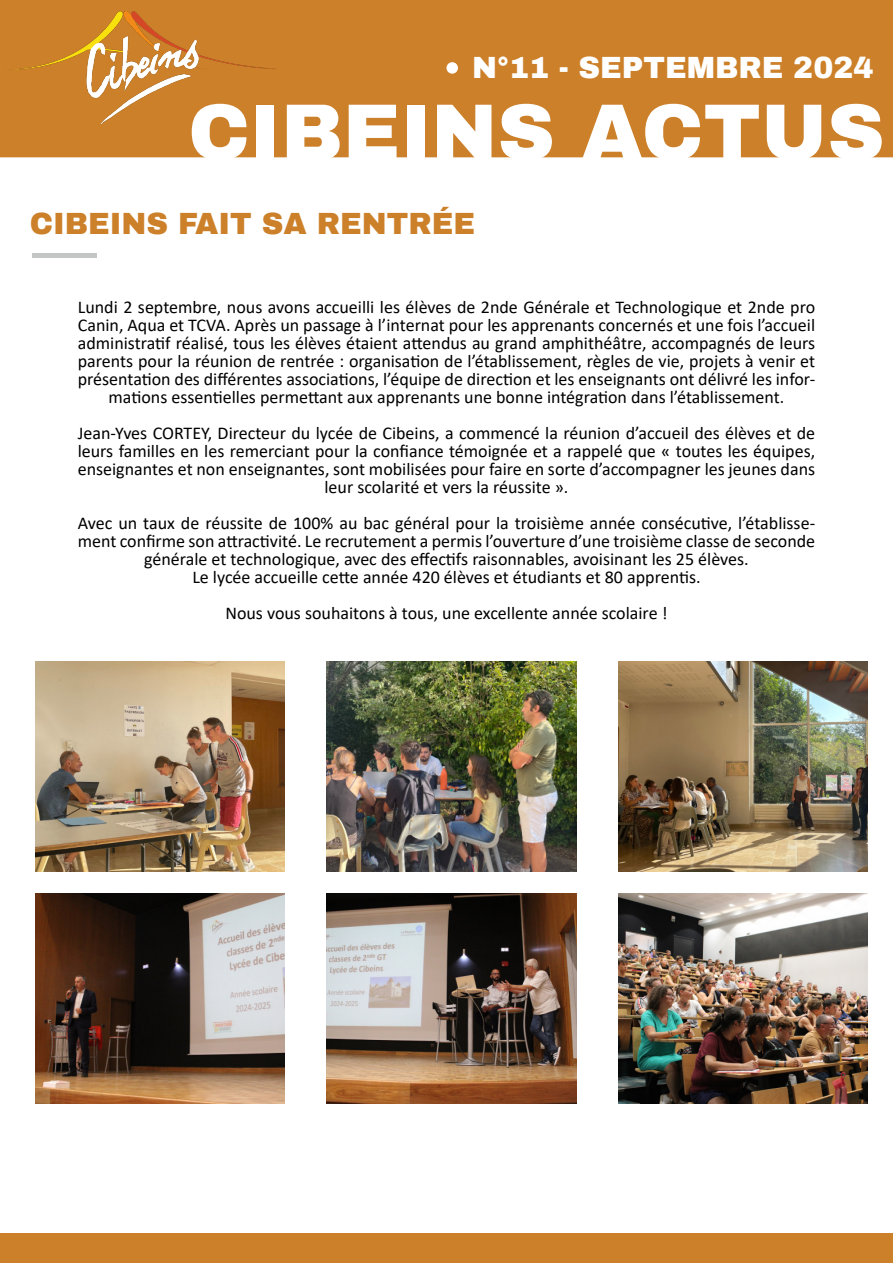
<style>
.page{position:relative;width:893px;height:1263px;background:#fff}
.page>*{position:absolute;margin:0;border:0;box-sizing:border-box;transform-origin:0 0}
.t1{font:900 79.5px "Archivo";color:#fff}
.t2{font:900 30px "Archivo";color:#cc8029}
.t3{font:900 30px "Archivo";color:#fff}
.t4{font:18px/18px "Calibri";color:#000001;text-align:center}
</style>
<div class="page">
<div style="left:0;top:0;width:893px;height:157px;background:#cc8029"></div>
<img style="left:6px;top:12px;width:270px;height:111px">
<div style="left:446px;top:62px;width:12px;height:12px;background:#fff;border-radius:50%"></div>
<div style="left:32px;top:253px;width:64px;height:5px;background:#c4c5c5"></div>
<img style="left:35px;top:661px;width:250px;height:210px">
<img style="left:327px;top:661px;width:249px;height:210px">
<img style="left:618px;top:661px;width:249px;height:210px">
<img style="left:35px;top:894px;width:250px;height:209px">
<img style="left:327px;top:894px;width:249px;height:209px">
<img style="left:618px;top:894px;width:249px;height:209px">
<div style="left:0;top:1233px;width:893px;height:30px;background:#cc8029"></div>
<p class="t3" style="left:472px;top:50px;width:403px">N°11 - SEPTEMBRE 2024</p>
<p class="t1" style="left:188px;top:83px;width:698px">CIBEINS ACTUS</p>
<p class="t2" style="left:30px;top:205px;width:447px">CIBEINS FAIT SA RENTRÉE</p>
<p class="t4" style="left:78px;top:298px;width:739px">Lundi 2 septembre, nous avons accueilli les élèves de 2nde Générale et Technologique et 2nde pro Canin, Aqua et TCVA. Après un passage à l’internat pour les apprenants concernés et une fois l’accueil administratif réalisé, tous les élèves étaient attendus au grand amphithéâtre, accompagnés de leurs parents pour la réunion de rentrée : organisation de l’établissement, règles de vie, projets à venir et présentation des différentes associations, l’équipe de direction et les enseignants ont délivré les infor&shy;mations essentielles permettant aux apprenants une bonne intégration dans l’établissement.</p>
<p class="t4" style="left:78px;top:424px;width:739px">Jean-Yves CORTEY, Directeur du lycée de Cibeins, a commencé la réunion d’accueil des élèves et de leurs familles en les remerciant pour la confiance témoignée et a rappelé que « toutes les équipes, enseignantes et non enseignantes, sont mobilisées pour faire en sorte d’accompagner les jeunes dans leur scolarité et vers la réussite ».</p>
<p class="t4" style="left:78px;top:514px;width:739px">Avec un taux de réussite de 100% au bac général pour la troisième année consécutive, l’établisse&shy;ment confirme son attractivité. Le recrutement a permis l’ouverture d’une troisième classe de seconde générale et technologique, avec des effectifs raisonnables, avoisinant les 25 élèves.</p>
<p class="t4" style="left:192px;top:568px;width:510px">Le lycée accueille cette année 420 élèves et étudiants et 80 apprentis.</p>
<p class="t4" style="left:225px;top:604px;width:444px">Nous vous souhaitons à tous, une excellente année scolaire !</p>
</div>
